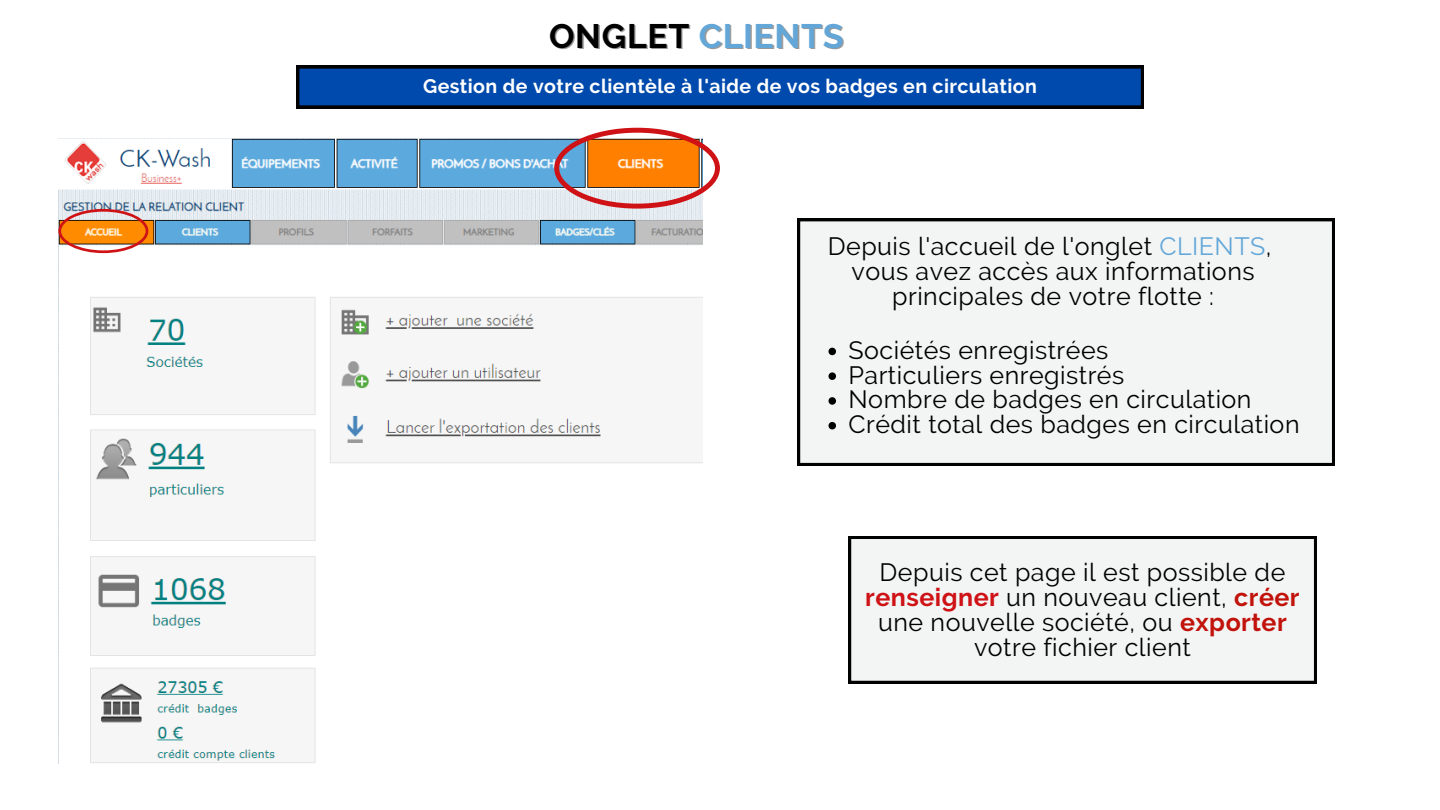
<style>
.page{position:relative;width:1440px;height:810px;background:#fff}
.page>*{position:absolute;margin:0;border:0;box-sizing:border-box;transform-origin:0 0}
.t1{font:700 33.8px "Raleway";letter-spacing:.02em;color:#63a7d8}
.t2{font:25px/24.8px "Raleway";letter-spacing:.02em;color:#000;text-align:center}
.t3{font:700 19.6px "Raleway";letter-spacing:.02em;color:#fff}
.s1{color:#000}
.s2{color:#63a7d8}
.s3{font-weight:700;color:#cf1216}
.s4{font-weight:700;color:#c2130b}
</style>
<div class="page">
<svg style="left:296px;top:66px;width:848px;height:42px;background:#004095"></svg>
<img style="left:58px;top:139px;width:645px;height:624px">
<svg style="left:554px;top:128px;width:166px;height:81px"></svg>
<svg style="left:58px;top:209px;width:90px;height:44px;background:#e69a5f"></svg>
<div style="left:797px;top:218px;width:538px;height:248px;background:#f3f5f5"></div>
<svg style="left:829px;top:348px;width:7px;height:7px"></svg>
<svg style="left:829px;top:372px;width:7px;height:8px"></svg>
<svg style="left:829px;top:397px;width:7px;height:8px"></svg>
<svg style="left:829px;top:422px;width:7px;height:7px"></svg>
<div style="left:848px;top:536px;width:469px;height:148px;background:#f3f5f5"></div>
<p class="t1" style="left:549px;top:16px;width:296px"><span class="s1">ONGLET</span> CLIENTS</p>
<p class="t3" style="left:423px;top:75px;width:615px">Gestion de votre clientèle à l'aide de vos badges en circulation</p>
<p class="t2" style="left:828px;top:234px;width:445px">Depuis l'accueil de l'onglet <span class="s2">CLIENTS</span>,</p>
<p class="t2" style="left:852px;top:259px;width:405px">vous avez accès aux informations</p>
<p class="t2" style="left:892px;top:283px;width:323px">principales de votre flotte :</p>
<p class="t2" style="left:849px;top:338px;width:261px">Sociétés enregistrées</p>
<p class="t2" style="left:849px;top:362px;width:277px">Particuliers enregistrés</p>
<p class="t2" style="left:849px;top:387px;width:405px">Nombre de badges en circulation</p>
<p class="t2" style="left:849px;top:412px;width:453px">Crédit total des badges en circulation</p>
<p class="t2" style="left:865px;top:560px;width:436px">Depuis cet page il est possible de <span class="s3">renseigner</span> un nouveau client, <span class="s4">créer </span>une nouvelle société, ou <span class="s4">exporter </span>votre fichier client</p>
</div>
